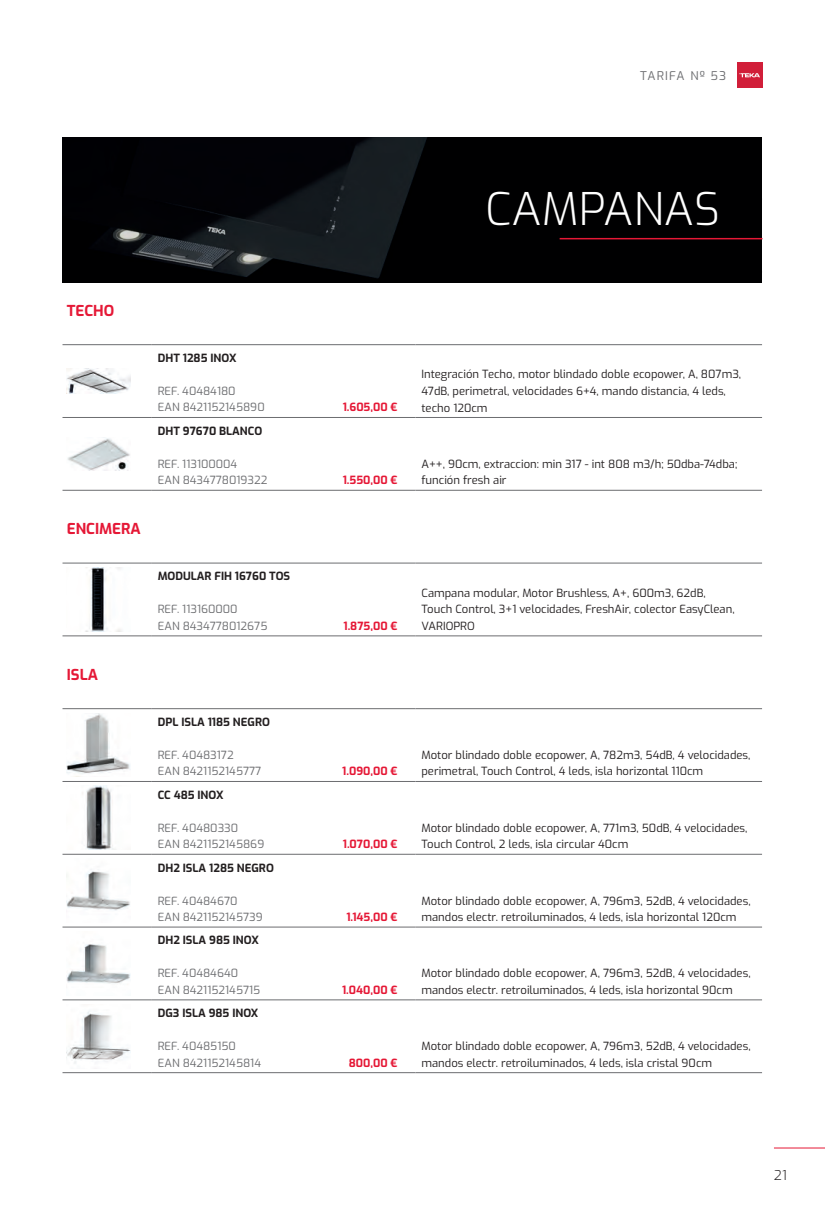
<style>
.page{position:relative;width:825px;height:1208px;background:#fff}
.page>*{position:absolute;margin:0;border:0;box-sizing:border-box;transform-origin:0 0}
.t1{font:300 45px "Exo";color:#fff}
.t2{font:700 15px "Exo";color:#e51836}
.t3{font:300 13.5px "Exo";color:#231f20}
.t4{font:12px "Exo";letter-spacing:.1em;color:#6c6d70}
.t5{font:11.25px/16.5px "Exo";color:#231f20}
.t6{font:11.25px/16.5px "Exo";color:#6c6d70}
.t7{font:700 11.25px "Exo";color:#231f20}
.t8{font:700 11.25px "Exo";color:#e51836}
</style>
<div class="page">
<hr style="left:774px;top:1147px;width:51px;height:1px;background:#e51836">
<div style="left:737px;top:63px;width:25px;height:25px;background:#d11e39"></div>
<svg style="left:739px;top:73px;width:21px;height:4px"></svg>
<hr style="left:63px;top:490px;width:89px;height:1px;background:#6c6d70">
<hr style="left:152px;top:490px;width:263px;height:1px;background:#6c6d70">
<hr style="left:63px;top:635px;width:89px;height:1px;background:#6c6d70">
<hr style="left:152px;top:635px;width:263px;height:1px;background:#6c6d70">
<hr style="left:63px;top:344px;width:89px;height:1px;background:#6c6d70">
<hr style="left:152px;top:344px;width:263px;height:1px;background:#6c6d70">
<hr style="left:415px;top:344px;width:347px;height:1px;background:#6c6d70">
<hr style="left:63px;top:417px;width:89px;height:1px;background:#6c6d70">
<hr style="left:152px;top:417px;width:263px;height:1px;background:#6c6d70">
<hr style="left:415px;top:417px;width:347px;height:1px;background:#6c6d70">
<hr style="left:415px;top:490px;width:347px;height:1px;background:#6c6d70">
<hr style="left:63px;top:563px;width:89px;height:1px;background:#6c6d70">
<hr style="left:152px;top:563px;width:263px;height:1px;background:#6c6d70">
<hr style="left:415px;top:563px;width:347px;height:1px;background:#6c6d70">
<hr style="left:415px;top:635px;width:347px;height:1px;background:#6c6d70">
<hr style="left:63px;top:708px;width:89px;height:1px;background:#6c6d70">
<hr style="left:152px;top:708px;width:263px;height:1px;background:#6c6d70">
<hr style="left:415px;top:708px;width:347px;height:1px;background:#6c6d70">
<hr style="left:63px;top:781px;width:89px;height:1px;background:#6c6d70">
<hr style="left:152px;top:781px;width:263px;height:1px;background:#6c6d70">
<hr style="left:415px;top:781px;width:347px;height:1px;background:#6c6d70">
<hr style="left:63px;top:854px;width:89px;height:1px;background:#6c6d70">
<hr style="left:152px;top:854px;width:263px;height:1px;background:#6c6d70">
<hr style="left:415px;top:854px;width:347px;height:1px;background:#6c6d70">
<hr style="left:63px;top:926px;width:89px;height:1px;background:#6c6d70">
<hr style="left:152px;top:926px;width:263px;height:1px;background:#6c6d70">
<hr style="left:415px;top:926px;width:347px;height:1px;background:#6c6d70">
<hr style="left:63px;top:999px;width:89px;height:1px;background:#6c6d70">
<hr style="left:152px;top:999px;width:263px;height:1px;background:#6c6d70">
<hr style="left:415px;top:999px;width:347px;height:1px;background:#6c6d70">
<hr style="left:63px;top:1072px;width:89px;height:1px;background:#6c6d70">
<hr style="left:152px;top:1072px;width:263px;height:1px;background:#6c6d70">
<hr style="left:415px;top:1072px;width:347px;height:1px;background:#6c6d70">
<img style="left:67px;top:369px;width:64px;height:24px">
<img style="left:67px;top:437px;width:63px;height:33px">
<img style="left:86px;top:567px;width:35px;height:64px">
<img style="left:67px;top:713px;width:63px;height:64px">
<img style="left:82px;top:786px;width:32px;height:63px">
<img style="left:67px;top:869px;width:63px;height:42px">
<img style="left:67px;top:944px;width:64px;height:40px">
<img style="left:67px;top:1011px;width:63px;height:53px">
<div style="left:63px;top:137px;width:699px;height:146px;background:#000001"></div>
<img style="left:96px;top:137px;width:637px;height:142px">
<hr style="left:560px;top:238px;width:202px;height:1px;background:#e51836">
<h2 class="t2" style="left:67px;top:299px;width:49px">TECHO</h2>
<h2 class="t2" style="left:67px;top:517px;width:76px">ENCIMERA</h2>
<h2 class="t2" style="left:67px;top:663px;width:33px">ISLA</h2>
<p class="t7" style="left:158px;top:349px;width:80px">DHT 1285 INOX</p>
<p class="t6" style="left:158px;top:382px;width:108px">REF. 40484180<br>EAN 8421152145890</p>
<p class="t7" style="left:158px;top:422px;width:106px">DHT 97670 BLANCO</p>
<p class="t6" style="left:158px;top:455px;width:111px">REF. 113100004<br>EAN 8434778019322</p>
<p class="t7" style="left:158px;top:568px;width:134px">MODULAR FIH 16760 TOS</p>
<p class="t6" style="left:158px;top:600px;width:111px">REF. 113160000<br>EAN 8434778012675</p>
<p class="t7" style="left:158px;top:713px;width:114px">DPL ISLA 1185 NEGRO</p>
<p class="t6" style="left:158px;top:746px;width:105px">REF. 40483172<br>EAN 8421152145777</p>
<p class="t7" style="left:158px;top:786px;width:67px">CC 485 INOX</p>
<p class="t6" style="left:158px;top:819px;width:108px">REF. 40480330<br>EAN 8421152145869</p>
<p class="t7" style="left:158px;top:859px;width:118px">DH2 ISLA 1285 NEGRO</p>
<p class="t6" style="left:158px;top:891px;width:106px">REF. 40484670<br>EAN 8421152145739</p>
<p class="t7" style="left:158px;top:931px;width:103px">DH2 ISLA 985 INOX</p>
<p class="t6" style="left:158px;top:964px;width:104px">REF. 40484640<br>EAN 8421152145715</p>
<p class="t7" style="left:158px;top:1004px;width:102px">DG3 ISLA 985 INOX</p>
<p class="t6" style="left:158px;top:1037px;width:105px">REF. 40485150<br>EAN 8421152145814</p>
<p class="t4" style="left:640px;top:67px;width:88px">TARIFA Nº 53</p>
<h1 class="t1" style="left:485px;top:176px;width:236px">CAMPANAS</h1>
<p class="t8" style="left:343px;top:399px;width:56px">1.605,00 €</p>
<p class="t8" style="left:343px;top:472px;width:56px">1.550,00 €</p>
<p class="t5" style="left:421px;top:365px;width:321px">Integración Techo, motor blindado doble ecopower, A, 807m3,<br>47dB, perimetral, velocidades 6+4, mando distancia, 4 leds, techo 120cm</p>
<p class="t5" style="left:421px;top:455px;width:317px">A++, 90cm, extraccion: min 317 - int 808 m3/h; 50dba-74dba; función fresh air</p>
<p class="t8" style="left:343px;top:617px;width:55px">1.875,00 €</p>
<p class="t5" style="left:421px;top:584px;width:315px">Campana modular, Motor Brushless, A+, 600m3, 62dB,<br>Touch Control, 3+1 velocidades, FreshAir, colector EasyClean,<br>VARIOPRO</p>
<p class="t8" style="left:342px;top:763px;width:57px">1.090,00 €</p>
<p class="t8" style="left:343px;top:835px;width:56px">1.070,00 €</p>
<p class="t8" style="left:346px;top:908px;width:52px">1.145,00 €</p>
<p class="t8" style="left:342px;top:981px;width:57px">1.040,00 €</p>
<p class="t8" style="left:349px;top:1054px;width:50px">800,00 €</p>
<p class="t5" style="left:421px;top:746px;width:330px">Motor blindado doble ecopower, A, 782m3, 54dB, 4 velocidades, perimetral, Touch Control, 4 leds, isla horizontal 110cm</p>
<p class="t5" style="left:421px;top:819px;width:327px">Motor blindado doble ecopower, A, 771m3, 50dB, 4 velocidades,<br>Touch Control, 2 leds, isla circular 40cm</p>
<p class="t5" style="left:421px;top:891px;width:331px">Motor blindado doble ecopower, A, 796m3, 52dB, 4 velocidades, mandos electr. retroiluminados, 4 leds, isla horizontal 120cm</p>
<p class="t5" style="left:421px;top:964px;width:331px">Motor blindado doble ecopower, A, 796m3, 52dB, 4 velocidades, mandos electr. retroiluminados, 4 leds, isla horizontal 90cm</p>
<p class="t5" style="left:421px;top:1037px;width:331px">Motor blindado doble ecopower, A, 796m3, 52dB, 4 velocidades, mandos electr. retroiluminados, 4 leds, isla cristal 90cm</p>
<p class="t3" style="left:774px;top:1165px;width:14px">21</p>
</div>
